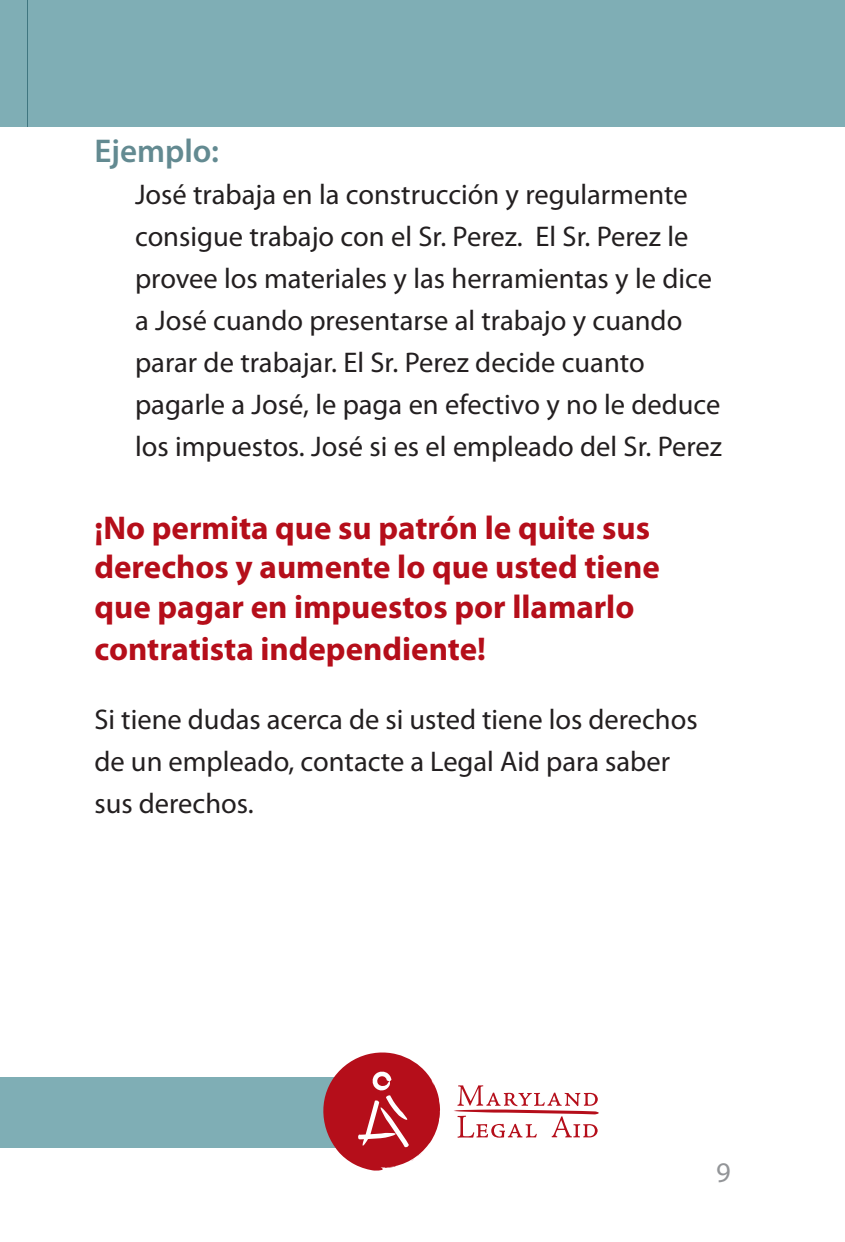
<style>
.page{position:relative;width:845px;height:1242px;background:#fff}
.page>*{position:absolute;margin:0;border:0;box-sizing:border-box;transform-origin:0 0}
.t1{font:700 33px/40.5px "Myriad Pro";color:#b50e1a}
.t2{font:600 33px "Myriad Pro";color:#638a91}
.t3{font:28.5px/42px "Myriad Pro";color:#231f20}
.t4{font:28.5px "Myriad Pro";color:#939598}
</style>
<div class="page">
<div style="left:0;top:0;width:27px;height:127px;background:#7faeb5"></div>
<div style="left:0;top:1077px;width:27px;height:71px;background:#7faeb5"></div>
<div style="left:27px;top:0;width:818px;height:127px;background:#7faeb5"></div>
<div style="left:27px;top:1077px;width:325px;height:71px;background:#7faeb5"></div>
<svg style="left:323px;top:1052px;width:117px;height:119px"></svg>
<svg style="left:454px;top:1085px;width:144px;height:53px"></svg>
<p class="t2" style="left:94px;top:130px;width:126px">Ejemplo:</p>
<p class="t3" style="left:135px;top:173px;width:588px">José trabaja en la construcción y regularmente consigue trabajo con el Sr. Perez. El Sr. Perez le provee los materiales y las herramientas y le dice a José cuando presentarse al trabajo y cuando parar de trabajar. El Sr. Perez decide cuanto pagarle a José, le paga en efectivo y no le deduce los impuestos. José si es el empleado del Sr. Perez</p>
<p class="t1" style="left:94px;top:506px;width:566px">¡No permita que su patrón le quite sus derechos y aumente lo que usted tiene que pagar en impuestos por llamarlo contratista independiente!</p>
<p class="t3" style="left:94px;top:698px;width:604px">Si tiene dudas acerca de si usted tiene los derechos de un empleado, contacte a Legal Aid para saber sus derechos.</p>
<p class="t4" style="left:716px;top:1155px;width:16px">9</p>
</div>
